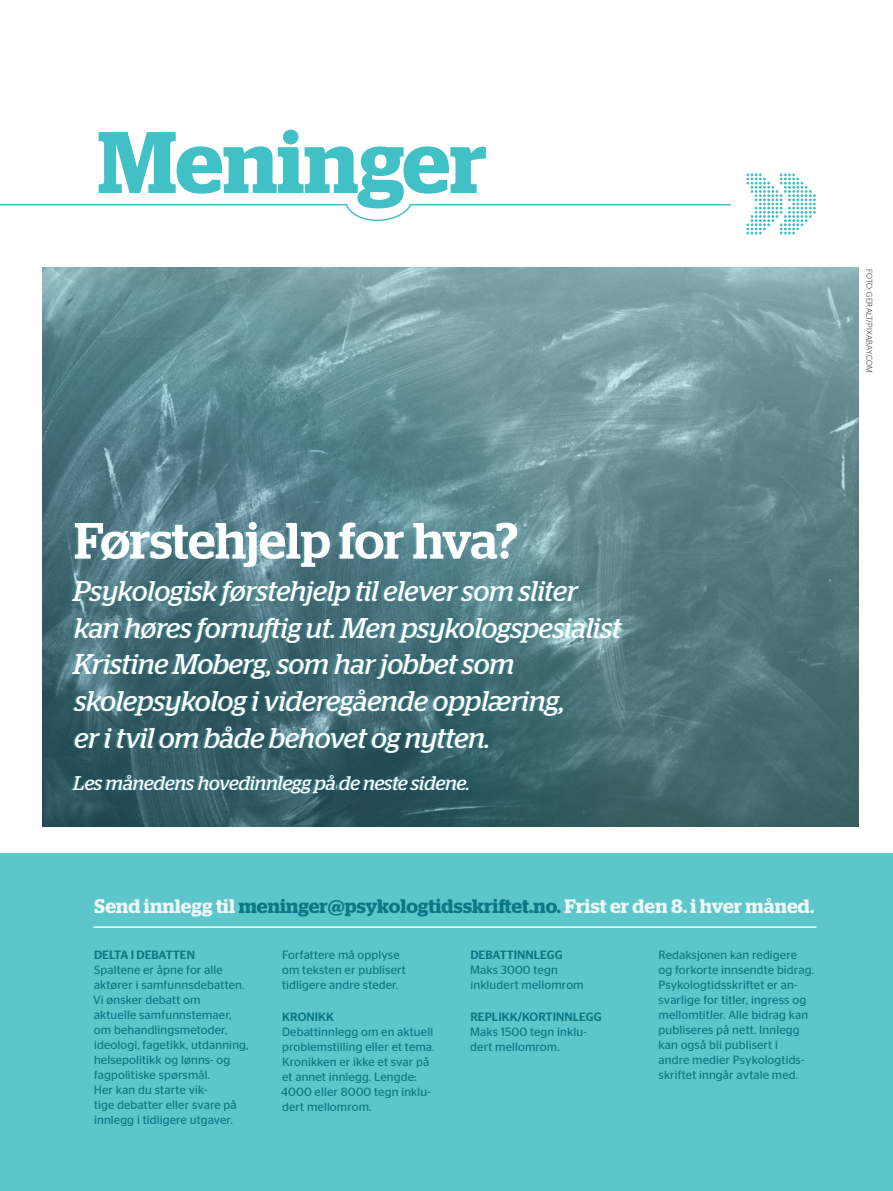
<style>
.page{position:relative;width:893px;height:1191px;background:#fff}
.page>*{position:absolute;margin:0;border:0;box-sizing:border-box;transform-origin:0 0}
.t1{font:600 87px "Stag";color:#41c1c6}
.t2{font:500 50.85px "Stag";letter-spacing:-.01em;color:#fff}
.t3{font:italic 28.5px/36.6px "Stag";letter-spacing:-.005em;color:#fff}
.t4{font:italic 19.65px "Stag";color:#fff}
.t5{font:600 19.5px "Stag";letter-spacing:.01em;color:#edf7f8}
.t6{font:12px/15px "Stag Sans";letter-spacing:.01em;color:#0a7984}
.t7{font:500 12px "Stag Sans";color:#0a7984}
.t8{font:300 8.25px "Stag Sans";letter-spacing:.02em;color:#231f20}
.s1{color:#0a7984}
</style>
<div class="page">
<div style="left:0;top:853px;width:893px;height:338px;background:#5cc6cb"></div>
<svg style="left:746px;top:173px;width:70px;height:61px"></svg>
<svg style="left:0;top:204px;width:731px;height:18px"></svg>
<hr style="left:94px;top:926px;width:722px;height:2px;background:#fff">
<svg style="left:43px;top:268px;width:816px;height:558px;background:#557e85"></svg>
<h1 class="t1" style="left:98px;top:111px;width:391px">Meninger</h1>
<p class="t8" style="left:874px;top:269px;width:105px;rotate:90deg">FOTO: GERALT/PIXABAY.COM</p>
<h2 class="t2" style="left:74px;top:511px;width:445px">Førstehjelp for hva?</h2>
<h3 class="t3" style="left:74px;top:572px;width:549px">Psykologisk førstehjelp til elever som sliter kan høres fornuftig ut. Men psykologspesialist Kristine Moberg, som har jobbet som skolepsykolog i videregående opplæring,<br>er i tvil om både behovet og nytten.</h3>
<h3 class="t4" style="left:74px;top:771px;width:398px">Les månedens hovedinnlegg på de neste sidene.</h3>
<h3 class="t5" style="left:94px;top:895px;width:721px">Send innlegg til <span class="s1">meninger@psykologtidsskriftet.no.</span> Frist er den 8. i hver måned.</h3>
<p class="t7" style="left:94px;top:947px;width:102px">DELTA I DEBATTEN</p>
<p class="t6" style="left:93px;top:962px;width:157px">Spaltene er åpne for alle aktører i samfunnsdebatten.<br>Vi ønsker debatt om<br>aktuelle samfunnstemaer, om behandlingsmetoder, ideologi, fagetikk, utdanning, helsepolitikk og lønns- og fagpolitiske spørsmål.<br>Her kan du starte vik-<br>tige debatter eller svare på innlegg i tidligere utgaver.</p>
<p class="t6" style="left:282px;top:947px;width:125px">Forfattere må opplyse om teksten er publisert tidligere andre steder.</p>
<p class="t7" style="left:282px;top:1009px;width:53px">KRONIKK</p>
<p class="t6" style="left:281px;top:1024px;width:155px">Debattinnlegg om en aktuell problemstilling eller et tema.<br>Kronikken er ikke et svar på et annet innlegg. Lengde:<br>4000 eller 8000 tegn inklu&shy;dert mellomrom.</p>
<p class="t7" style="left:470px;top:947px;width:94px">DEBATTINNLEGG</p>
<p class="t6" style="left:470px;top:962px;width:115px">Maks 3000 tegn inkludert mellomrom</p>
<p class="t7" style="left:470px;top:1009px;width:133px">REPLIKK/KORTINNLEGG</p>
<p class="t6" style="left:470px;top:1024px;width:118px">Maks 1500 tegn inklu&shy;dert mellomrom.</p>
<p class="t6" style="left:658px;top:947px;width:157px">Redaksjonen kan redigere<br>og forkorte innsendte bidrag.<br>Psykologtidsskriftet er an&shy;svarlige for titler, ingress og mellomtitler. Alle bidrag kan publiseres på nett. Innlegg kan også bli publisert i<br>andre medier Psykologtids&shy;skriftet inngår avtale med.</p>
</div>
